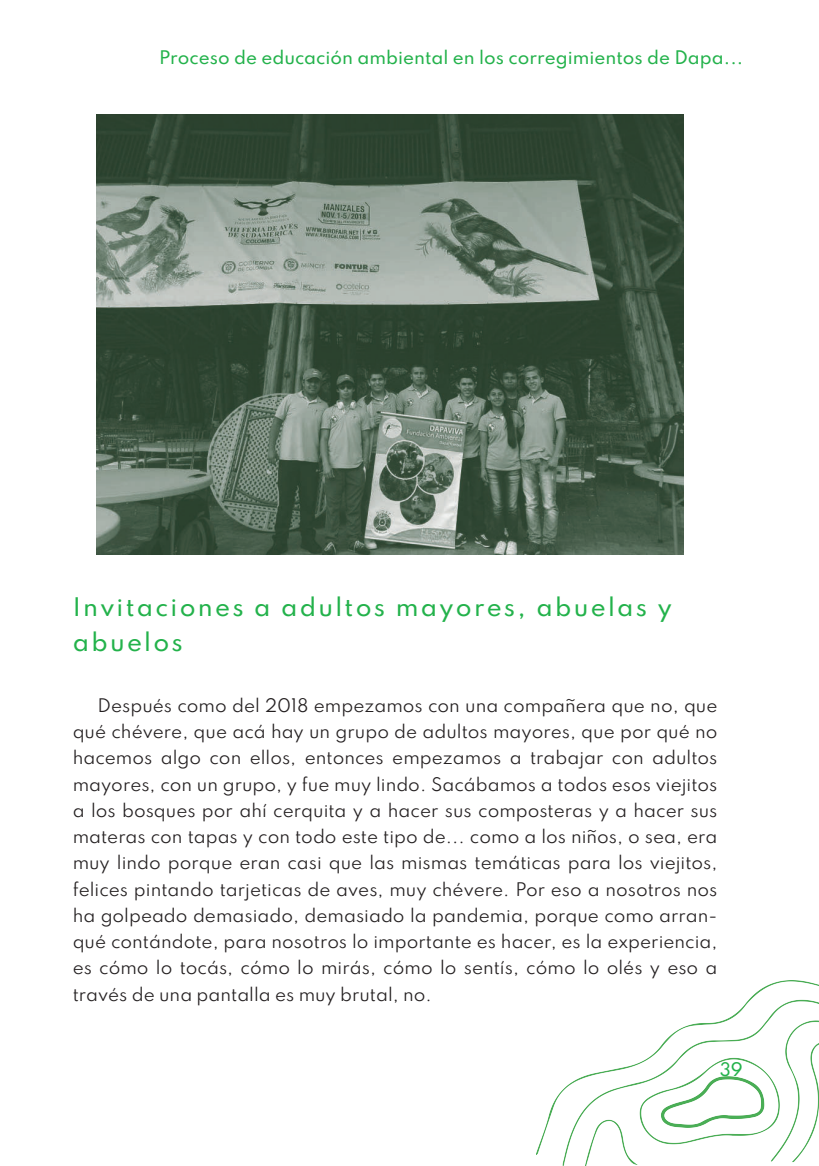
<style>
.page{position:relative;width:819px;height:1166px;background:#fff}
.page>*{position:absolute;margin:0;border:0;box-sizing:border-box;transform-origin:0 0}
.t1{font:500 22.75px/35px "Spartan";letter-spacing:.1em;color:#23b24b}
.t2{font:16.62px/26.2px "Spartan";color:#231f20;text-align:justify}
.t3{font:500 16.62px "Spartan";color:#23b24b}
</style>
<div class="page">
<img style="left:536px;top:980px;width:283px;height:186px">
<img style="left:97px;top:115px;width:586px;height:439px">
<p class="t3" style="left:159px;top:50px;width:585px">Proceso de educación ambiental en los corregimientos de Dapa...</p>
<h1 class="t1" style="left:73px;top:591px;width:600px">Invitaciones a adultos mayores, abuelas y abuelos</h1>
<p class="t2" style="left:73px;top:694px;width:646px;text-indent:25px">Después como del 2018 empezamos con una compañera que no, que qué chévere, que acá hay un grupo de adultos mayores, que por qué no hacemos algo con ellos, entonces empezamos a trabajar con adultos mayores, con un grupo, y fue muy lindo. Sacábamos a todos esos viejitos a los bosques por ahí cerquita y a hacer sus composteras y a hacer sus materas con tapas y con todo este tipo de... como a los niños, o sea, era muy lindo porque eran casi que las mismas temáticas para los viejitos, felices pintando tarjeticas de aves, muy chévere. Por eso a nosotros nos ha golpeado demasiado, demasiado la pandemia, porque como arran&shy;qué contándote, para nosotros lo importante es hacer, es la experiencia, es cómo lo tocás, cómo lo mirás, cómo lo sentís, cómo lo olés y eso a través de una pantalla es muy brutal, no.</p>
<p class="t3" style="left:719px;top:1061px;width:25px">39</p>
</div>
